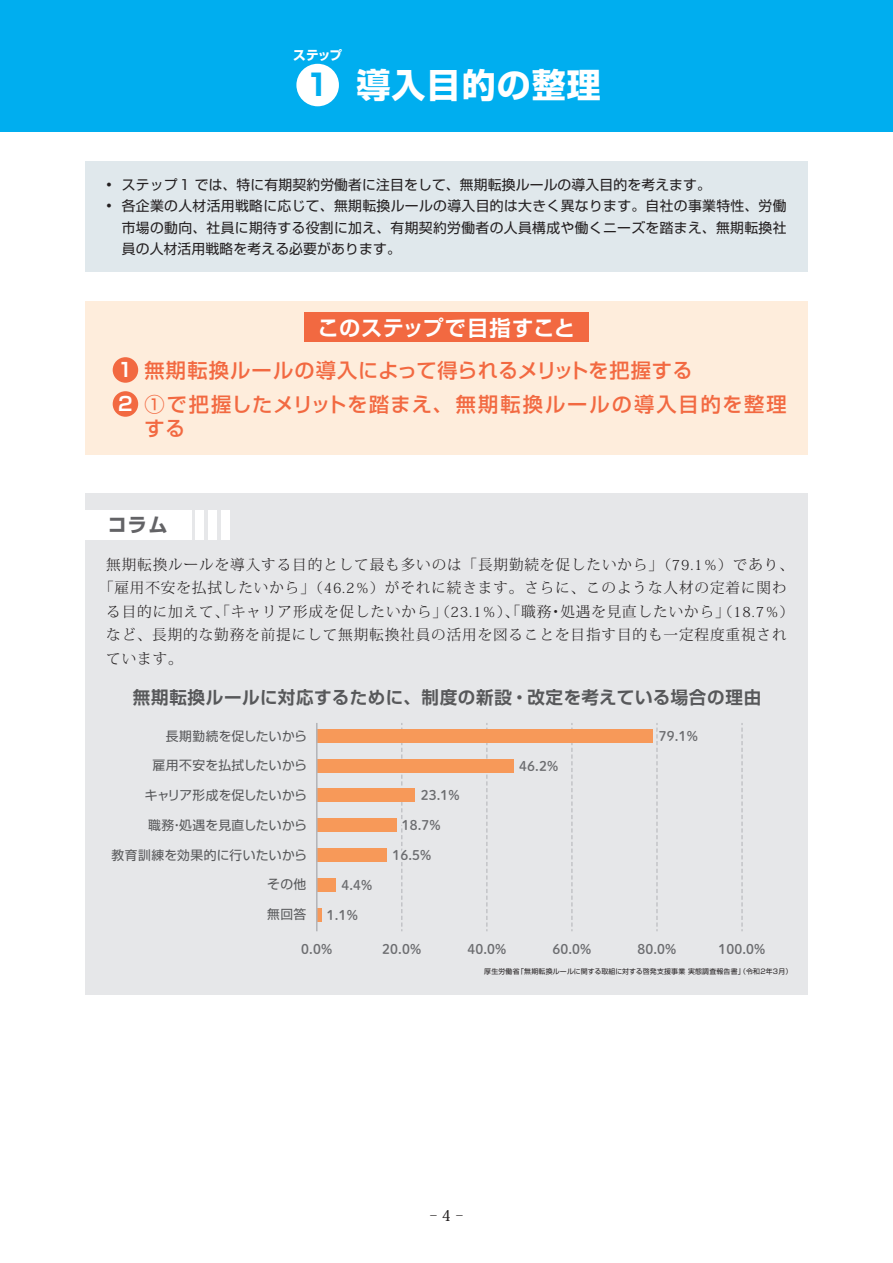
<style>
.page{position:relative;width:893px;height:1263px;background:#fff}
.page>*{position:absolute;margin:0;border:0;box-sizing:border-box;transform-origin:0 0}
.t1{font:700 34.05px "Shin Go Pr 6 N";letter-spacing:.03em;color:#fff}
.t2{font:700 29.7px "Shin Go Pr 6 N";color:#00aeef}
.t3{font:700 21.3px "Shin Go Pr 6 N De";letter-spacing:.02em;color:#fff}
.t4{font:500 20.25px/34px "Shin Go Pr 6 N";letter-spacing:.06em;color:#f26941}
.t5{font:700 19.2px "Shin Go Pr 6 N";color:#636366}
.t6{font:700 19.2px "Shin Go Pr 6 N De";color:#fff}
.t7{font:700 17.55px "Shin Go Pr 6 N De";letter-spacing:.04em;color:#57585a}
.t8{font:500 14.85px "Koz Min Pr 6 N";color:#231f20}
.t9{font:300 14.55px "Koz Min Pr 6 N";letter-spacing:.06em;color:#231f20}
.t10{font:13.8px/21.3px "Shin Go Pr 6 N";letter-spacing:.01em;color:#231f20;text-align:justify}
.t11{font:13.35px "P Shuei M Go Std B";letter-spacing:.01em;color:#6c6d70}
.t12{font:12.75px "Shin Go Pr 6 N";letter-spacing:.02em;color:#57585a}
.t13{font:12.75px "Shin Go Pr 6 N";letter-spacing:-.015em;color:#57585a}
.t14{font:700 12.75px "Shin Go Pr 6 N";color:#fff}
.t15{font:6.9px "Shin Go Pr 6 N";letter-spacing:.03em;color:#231f20}
.s1{font-size:13.95px}
</style>
<div class="page">
<div style="left:0;top:0;width:893px;height:132px;background:#00aeef"></div>
<div style="left:85px;top:162px;width:723px;height:110px;background:#e0e8ec"></div>
<div style="left:85px;top:302px;width:723px;height:153px;background:#feeddc"></div>
<div style="left:85px;top:493px;width:723px;height:502px;background:#e6e7e9"></div>
<svg style="left:486px;top:723px;width:1px;height:208px"></svg>
<svg style="left:571px;top:723px;width:1px;height:208px"></svg>
<svg style="left:742px;top:723px;width:1px;height:208px"></svg>
<div style="left:317px;top:729px;width:336px;height:14px;background:#f79959"></div>
<div style="left:317px;top:759px;width:196px;height:13px;background:#f79959"></div>
<div style="left:317px;top:788px;width:98px;height:14px;background:#f79959"></div>
<div style="left:317px;top:818px;width:79px;height:14px;background:#f79959"></div>
<div style="left:317px;top:848px;width:70px;height:14px;background:#f79959"></div>
<div style="left:317px;top:878px;width:18px;height:14px;background:#f79959"></div>
<hr style="left:317px;top:907px;width:4px;height:14px;background:#f79959">
<hr style="left:316px;top:723px;width:2px;height:208px;background:#b2b3b7">
<svg style="left:656px;top:723px;width:2px;height:208px"></svg>
<svg style="left:387px;top:723px;width:76px;height:208px"></svg>
<svg style="left:335px;top:878px;width:1px;height:14px"></svg>
<div style="left:296px;top:64px;width:43px;height:42px;background:#fff;border-radius:50%"></div>
<div style="left:304px;top:313px;width:285px;height:29px;background:#f26941"></div>
<div style="left:113px;top:391px;width:25px;height:26px;background:#f26941;border-radius:50%"></div>
<div style="left:113px;top:357px;width:25px;height:26px;background:#f26941;border-radius:50%"></div>
<div style="left:196px;top:510px;width:8px;height:30px;background:#fff"></div>
<div style="left:208px;top:510px;width:9px;height:30px;background:#fff"></div>
<div style="left:221px;top:510px;width:9px;height:30px;background:#fff"></div>
<div style="left:85px;top:510px;width:106px;height:30px;background:#fff"></div>
<p class="t14" style="left:293px;top:45px;width:50px">ステップ</p>
<h2 class="t2" style="left:306px;top:62px;width:26px">1</h2>
<h1 class="t1" style="left:357px;top:58px;width:246px">導入目的の整理</h1>
<p class="t10" style="left:106px;top:173px;width:606px">• ステップ1 では、特に有期契約労働者に注目をして、無期転換ルールの導入目的を考えます。</p>
<p class="t10" style="left:122px;top:195px;width:666px;text-indent:-16px">• 各企業の人材活用戦略に応じて、無期転換ルールの導入目的は大きく異なります。自社の事業特性、労働市場の動向、社員に期待する役割に加え、有期契約労働者の人員構成や働くニーズを踏まえ、無期転換社員の人材活用戦略を考える必要があります。</p>
<h3 class="t6" style="left:118px;top:354px;width:16px">1</h3>
<h3 class="t6" style="left:118px;top:388px;width:16px">2</h3>
<h3 class="t3" style="left:318px;top:310px;width:259px">このステップで目指すこと</h3>
<h3 class="t4" style="left:145px;top:352px;width:644px">無期転換ルールの導入によって得られるメリットを把握する<br>①で把握したメリットを踏まえ、無期転換ルールの導入目的を整理</h3>
<h3 class="t4" style="left:144px;top:410px;width:42px">する</h3>
<h3 class="t5" style="left:108px;top:510px;width:61px">コラム</h3>
<p class="t9" style="left:106px;top:556px;width:689px">無期転換ルールを導入する目的として最も多いのは「長期勤続を促したいから」<span class="s1">（79.1％）</span>であり、</p>
<p class="t9" style="left:99px;top:580px;width:689px">「雇用不安を払拭したいから」<span class="s1">（46.2％）</span>がそれに続きます。さらに、このような人材の定着に関わ</p>
<p class="t9" style="left:106px;top:603px;width:689px">る目的に加えて、「キャリア形成を促したいから」<span class="s1">（23.1％）</span>、「職務・処遇を見直したいから」<span class="s1">（18.7％）</span></p>
<p class="t9" style="left:106px;top:626px;width:682px">など、長期的な勤務を前提にして無期転換社員の活用を図ることを目指す目的も一定程度重視され</p>
<p class="t9" style="left:106px;top:650px;width:78px">ています。</p>
<p class="t7" style="left:133px;top:683px;width:630px">無期転換ルールに対応するために、制度の新設・改定を考えている場合の理由</p>
<p class="t12" style="left:166px;top:725px;width:143px">長期勤続を促したいから</p>
<p class="t12" style="left:153px;top:755px;width:156px">雇用不安を払拭したいから</p>
<p class="t13" style="left:145px;top:785px;width:164px">キャリア形成を促したいから</p>
<p class="t12" style="left:148px;top:814px;width:160px">職務・処遇を見直したいから</p>
<p class="t12" style="left:111px;top:844px;width:197px">教育訓練を効果的に行いたいから</p>
<p class="t12" style="left:267px;top:874px;width:41px">その他</p>
<p class="t12" style="left:267px;top:904px;width:41px">無回答</p>
<p class="t11" style="left:301px;top:939px;width:32px">0.0%</p>
<p class="t11" style="left:382px;top:939px;width:40px">20.0%</p>
<p class="t11" style="left:467px;top:939px;width:40px">40.0%</p>
<p class="t11" style="left:552px;top:939px;width:40px">60.0%</p>
<p class="t11" style="left:637px;top:939px;width:40px">80.0%</p>
<p class="t11" style="left:718px;top:939px;width:48px">100.0%</p>
<p class="t11" style="left:659px;top:726px;width:40px">79.1%</p>
<p class="t11" style="left:519px;top:756px;width:40px">46.2%</p>
<p class="t11" style="left:421px;top:785px;width:40px">23.1%</p>
<p class="t11" style="left:402px;top:815px;width:40px">18.7%</p>
<p class="t11" style="left:392px;top:845px;width:40px">16.5%</p>
<p class="t11" style="left:341px;top:875px;width:32px">4.4%</p>
<p class="t11" style="left:327px;top:905px;width:32px">1.1%</p>
<p class="t15" style="left:484px;top:965px;width:310px">厚生労働省「無期転換ルールに関する取組に対する啓発支援事業 実態調査報告書」（令和2年3月）</p>
<p class="t8" style="left:430px;top:1207px;width:35px">- 4 -</p>
</div>
